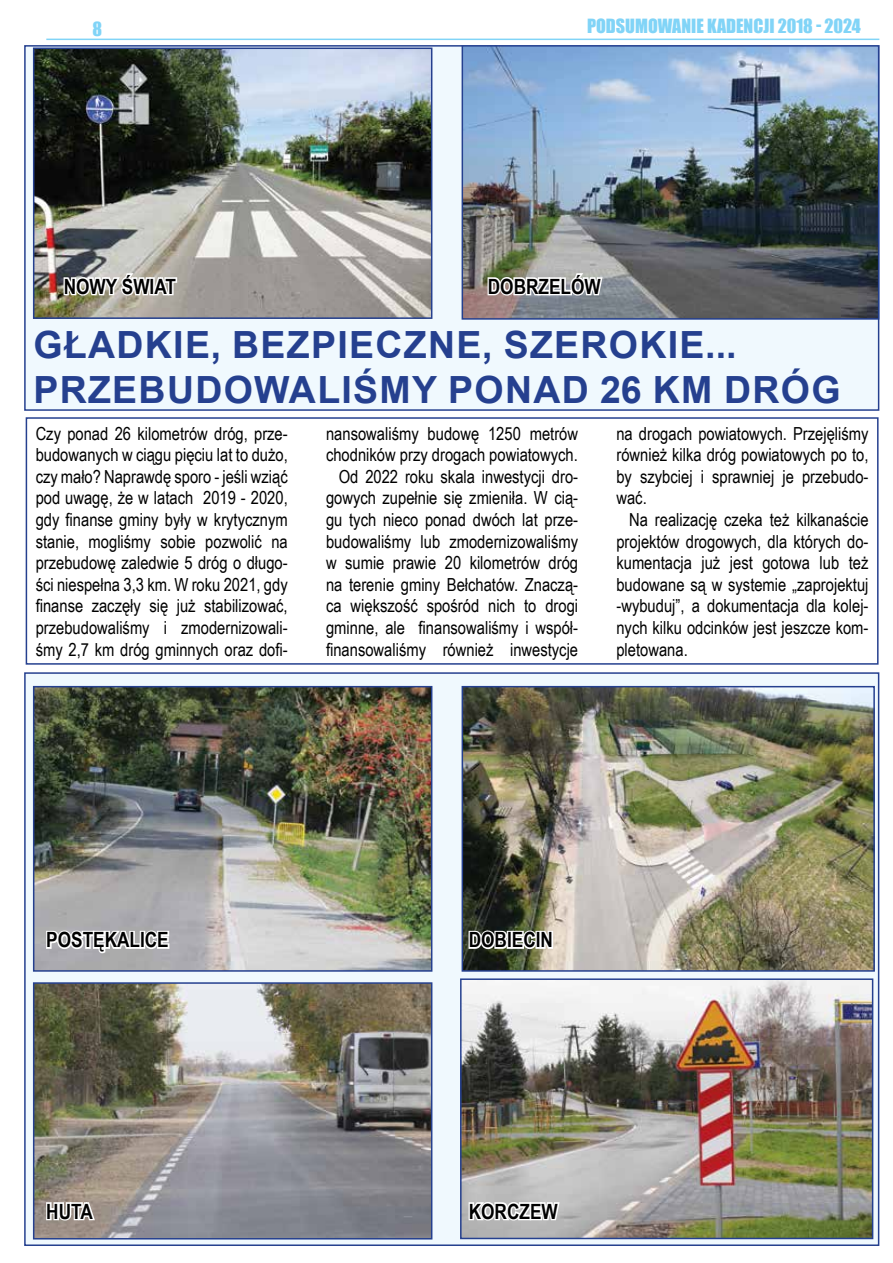
<style>
.page{position:relative;width:893px;height:1263px;background:#fff}
.page>*{position:absolute;margin:0;border:0;box-sizing:border-box;transform-origin:0 0}
.t1{font:700 37.5px/45px "Arial";letter-spacing:.035em;color:#25408f}
.t2{font:700 21px "Arial Narrow";color:#000}
.t3{font:18px/21.6px "Arial Narrow";color:#000;text-align:justify}
.t4{font:18px "Impact";color:#81d4f7}
</style>
<div class="page">
<hr style="left:46px;top:39px;width:833px;height:1px;background:#81d4f7">
<div style="left:24px;top:45px;width:855px;height:366px;background:#f0f9fe;border:2px solid #25408f"></div>
<div style="left:26px;top:417px;width:852px;height:248px;border:2px solid #25408f"></div>
<img style="left:36px;top:51px;width:393px;height:265px">
<div style="left:33px;top:48px;width:399px;height:271px;border:2px solid #25408f"></div>
<img style="left:465px;top:48px;width:411px;height:269px">
<div style="left:462px;top:45px;width:417px;height:275px;border:2px solid #25408f"></div>
<div style="left:24px;top:672px;width:855px;height:574px;background:#f0f9fe;border:2px solid #25408f"></div>
<img style="left:36px;top:689px;width:393px;height:280px">
<div style="left:33px;top:686px;width:399px;height:286px;border:2px solid #25408f"></div>
<img style="left:465px;top:689px;width:407px;height:280px">
<div style="left:462px;top:686px;width:413px;height:286px;border:2px solid #25408f"></div>
<img style="left:36px;top:985px;width:393px;height:251px">
<div style="left:33px;top:982px;width:399px;height:257px;border:2px solid #25408f"></div>
<img style="left:463px;top:981px;width:407px;height:255px">
<div style="left:460px;top:978px;width:413px;height:261px;border:2px solid #25408f"></div>
<svg style="left:45px;top:925px;width:126px;height:31px"></svg>
<svg style="left:467px;top:925px;width:88px;height:30px"></svg>
<svg style="left:45px;top:1197px;width:52px;height:26px"></svg>
<svg style="left:467px;top:1193px;width:94px;height:37px"></svg>
<svg style="left:62px;top:268px;width:117px;height:37px"></svg>
<svg style="left:486px;top:268px;width:118px;height:37px"></svg>
<p class="t4" style="left:93px;top:15px;width:11px">8</p>
<p class="t4" style="left:587px;top:12px;width:275px">PODSUMOWANIE KADENCJI 2018 - 2024</p>
<p class="t2" style="left:64px;top:270px;width:109px">NOWY ŚWIAT</p>
<p class="t2" style="left:488px;top:270px;width:114px">DOBRZELÓW</p>
<h1 class="t1" style="left:33px;top:323px;width:809px">GŁADKIE, BEZPIECZNE, SZEROKIE...<br>PRZEBUDOWALIŚMY PONAD 26 KM DRÓG</h1>
<p class="t3" style="left:36px;top:422px;width:254px">Czy ponad 26 kilometrów dróg, prze&shy;budowanych w ciągu pięciu lat to dużo, czy mało? Naprawdę sporo - jeśli wziąć pod uwagę, że w latach 2019 - 2020, gdy finanse gminy były w krytycznym stanie, mogliśmy sobie pozwolić na przebudowę zaledwie 5 dróg o długo&shy;ści niespełna 3,3 km. W roku 2021, gdy finanse zaczęły się już stabilizować, przebudowaliśmy i zmodernizowali&shy;śmy 2,7 km dróg gminnych oraz dofi-</p>
<p class="t3" style="left:326px;top:422px;width:254px;text-align:right">nansowaliśmy budowę 1250 metrów chodników przy drogach powiatowych.<br>Od 2022 roku skala inwestycji dro&shy;gowych zupełnie się zmieniła. W cią&shy;gu tych nieco ponad dwóch lat prze&shy;budowaliśmy lub zmodernizowaliśmy w sumie prawie 20 kilometrów dróg na terenie gminy Bełchatów. Znaczą&shy;ca większość spośród nich to drogi gminne, ale finansowaliśmy i współ&shy;finansowaliśmy również inwestycje</p>
<p class="t3" style="left:616px;top:422px;width:254px">na drogach powiatowych. Przejęliśmy również kilka dróg powiatowych po to, by szybciej i sprawniej je przebudo&shy;wać.</p>
<p class="t3" style="left:616px;top:508px;width:254px;text-indent:13px">Na realizację czeka też kilkanaście projektów drogowych, dla których do&shy;kumentacja już jest gotowa lub też budowane są w systemie „zaprojektuj -wybuduj”, a dokumentacja dla kolej&shy;nych kilku odcinków jest jeszcze kom&shy;pletowana.</p>
<p class="t2" style="left:46px;top:924px;width:124px">POSTĘKALICE</p>
<p class="t2" style="left:469px;top:924px;width:86px">DOBIECIN</p>
<p class="t2" style="left:46px;top:1195px;width:48px">HUTA</p>
<p class="t2" style="left:469px;top:1195px;width:90px">KORCZEW</p>
</div>
